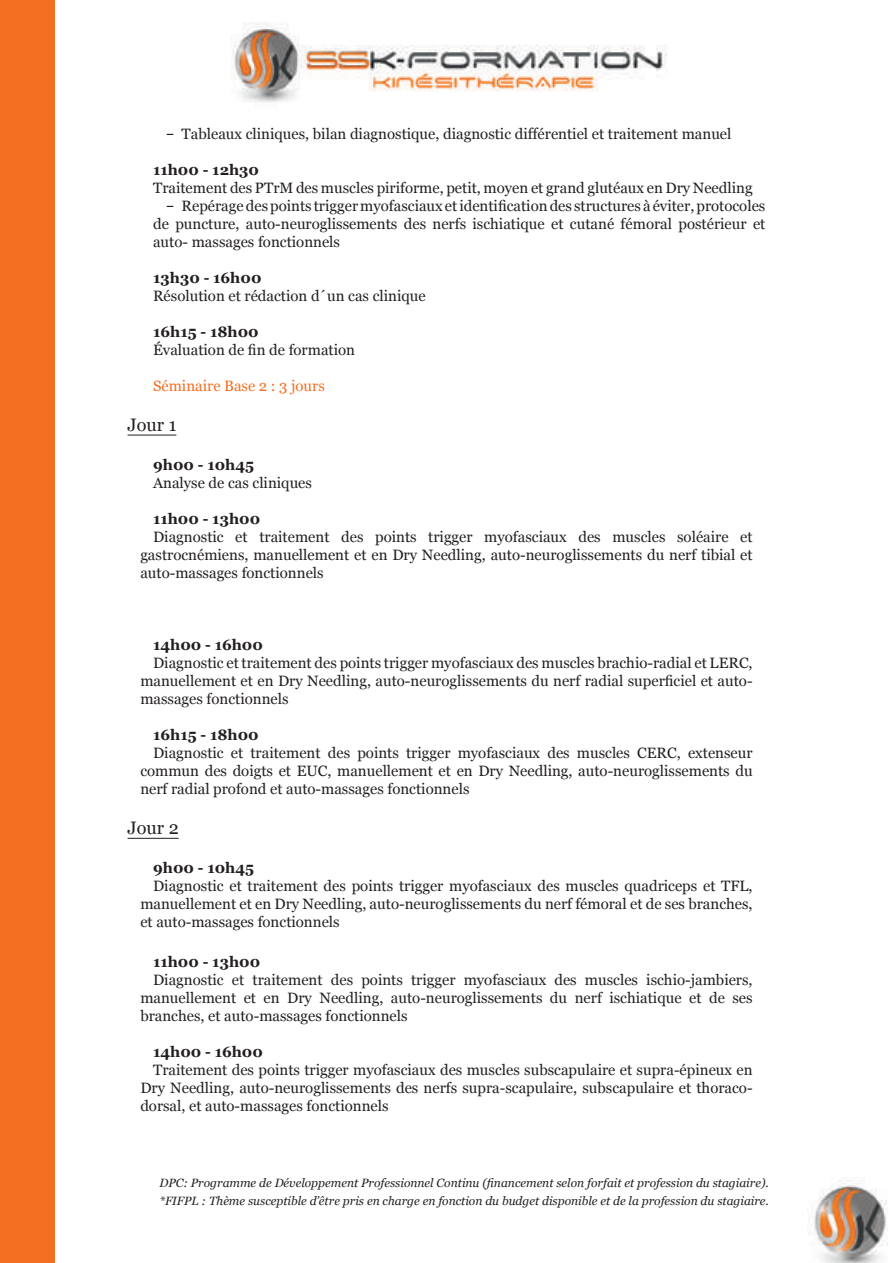
<style>
.page{position:relative;width:893px;height:1263px;background:#fff}
.page>*{position:absolute;margin:0;border:0;box-sizing:border-box;transform-origin:0 0}
.t1{font:18px "Georgia";color:#231f20}
.t2{font:15px/18px "Georgia";color:#231f20;text-align:justify}
.t3{font:700 15px "Georgia";color:#231f20}
.t4{font:15px "Georgia";color:#f36e21}
.t5{font:italic 12px/18px "Georgia";color:#231f20}
.s1{font-family:"Rubik"}
</style>
<div class="page">
<div style="left:0;top:0;width:54px;height:1263px;background:#f36e21"></div>
<img style="left:809px;top:1180px;width:79px;height:83px">
<img style="left:231px;top:22px;width:436px;height:81px">
<hr style="left:128px;top:435px;width:48px;height:1px;background:#231f20">
<hr style="left:128px;top:838px;width:51px;height:1px;background:#231f20">
<p class="t2" style="left:166px;top:124px;width:567px"><span class="s1">–</span> Tableaux cliniques, bilan diagnostique, diagnostic différentiel et traitement manuel</p>
<p class="t3" style="left:153px;top:158px;width:108px">11h00 - 12h30</p>
<p class="t2" style="left:153px;top:178px;width:601px">Traitement des PTrM des muscles piriforme, petit, moyen et grand glutéaux en Dry Needling</p>
<p class="t2" style="left:153px;top:196px;width:614px;text-indent:13px"><span class="s1">–</span> Repérage des points trigger myofasciaux et identification des structures à éviter, protocoles de puncture, auto-neuroglissements des nerfs ischiatique et cutané fémoral postérieur et auto- massages fonctionnels</p>
<p class="t3" style="left:153px;top:266px;width:110px">13h30 - 16h00</p>
<p class="t2" style="left:153px;top:286px;width:274px">Résolution et rédaction d´un cas clinique</p>
<p class="t3" style="left:153px;top:320px;width:107px">16h15 - 18h00</p>
<p class="t2" style="left:153px;top:340px;width:204px">Évaluation de fin de formation</p>
<p class="t4" style="left:153px;top:375px;width:173px">Séminaire Base 2 : 3 jours</p>
<p class="t1" style="left:128px;top:411px;width:50px">Jour 1</p>
<p class="t3" style="left:153px;top:454px;width:103px">9h00 - 10h45</p>
<p class="t2" style="left:153px;top:473px;width:160px">Analyse de cas cliniques</p>
<p class="t3" style="left:153px;top:508px;width:109px">11h00 - 13h00</p>
<p class="t2" style="left:140px;top:527px;width:614px;text-indent:13px">Diagnostic et traitement des points trigger myofasciaux des muscles soléaire et gastrocnémiens, manuellement et en Dry Needling, auto-neuroglissements du nerf tibial et auto-massages fonctionnels</p>
<p class="t3" style="left:153px;top:634px;width:111px">14h00 - 16h00</p>
<p class="t2" style="left:140px;top:653px;width:614px;text-indent:13px">Diagnostic et traitement des points trigger myofasciaux des muscles brachio-radial et LERC, manuellement et en Dry Needling, auto-neuroglissements du nerf radial superficiel et auto&shy;massages fonctionnels</p>
<p class="t3" style="left:153px;top:724px;width:107px">16h15 - 18h00</p>
<p class="t2" style="left:140px;top:743px;width:614px;text-indent:13px">Diagnostic et traitement des points trigger myofasciaux des muscles CERC, extenseur commun des doigts et EUC, manuellement et en Dry Needling, auto-neuroglissements du nerf radial profond et auto-massages fonctionnels</p>
<p class="t1" style="left:128px;top:814px;width:53px">Jour 2</p>
<p class="t3" style="left:153px;top:857px;width:103px">9h00 - 10h45</p>
<p class="t2" style="left:140px;top:877px;width:614px;text-indent:13px">Diagnostic et traitement des points trigger myofasciaux des muscles quadriceps et TFL, manuellement et en Dry Needling, auto-neuroglissements du nerf fémoral et de ses branches, et auto-massages fonctionnels</p>
<p class="t3" style="left:153px;top:950px;width:109px">11h00 - 13h00</p>
<p class="t2" style="left:140px;top:970px;width:614px;text-indent:13px">Diagnostic et traitement des points trigger myofasciaux des muscles ischio-jambiers, manuellement et en Dry Needling, auto-neuroglissements du nerf ischiatique et de ses branches, et auto-massages fonctionnels</p>
<p class="t3" style="left:153px;top:1040px;width:111px">14h00 - 16h00</p>
<p class="t2" style="left:140px;top:1060px;width:614px;text-indent:13px">Traitement des points trigger myofasciaux des muscles subscapulaire et supra-épineux en Dry Needling, auto-neuroglissements des nerfs supra-scapulaire, subscapulaire et thoraco&shy;dorsal, et auto-massages fonctionnels</p>
<p class="t5" style="left:159px;top:1173px;width:611px">DPC: Programme de Développement Professionnel Continu (financement selon forfait et profession du stagiaire). *FIFPL : Thème susceptible d’être pris en charge en fonction du budget disponible et de la profession du stagiaire.</p>
</div>
